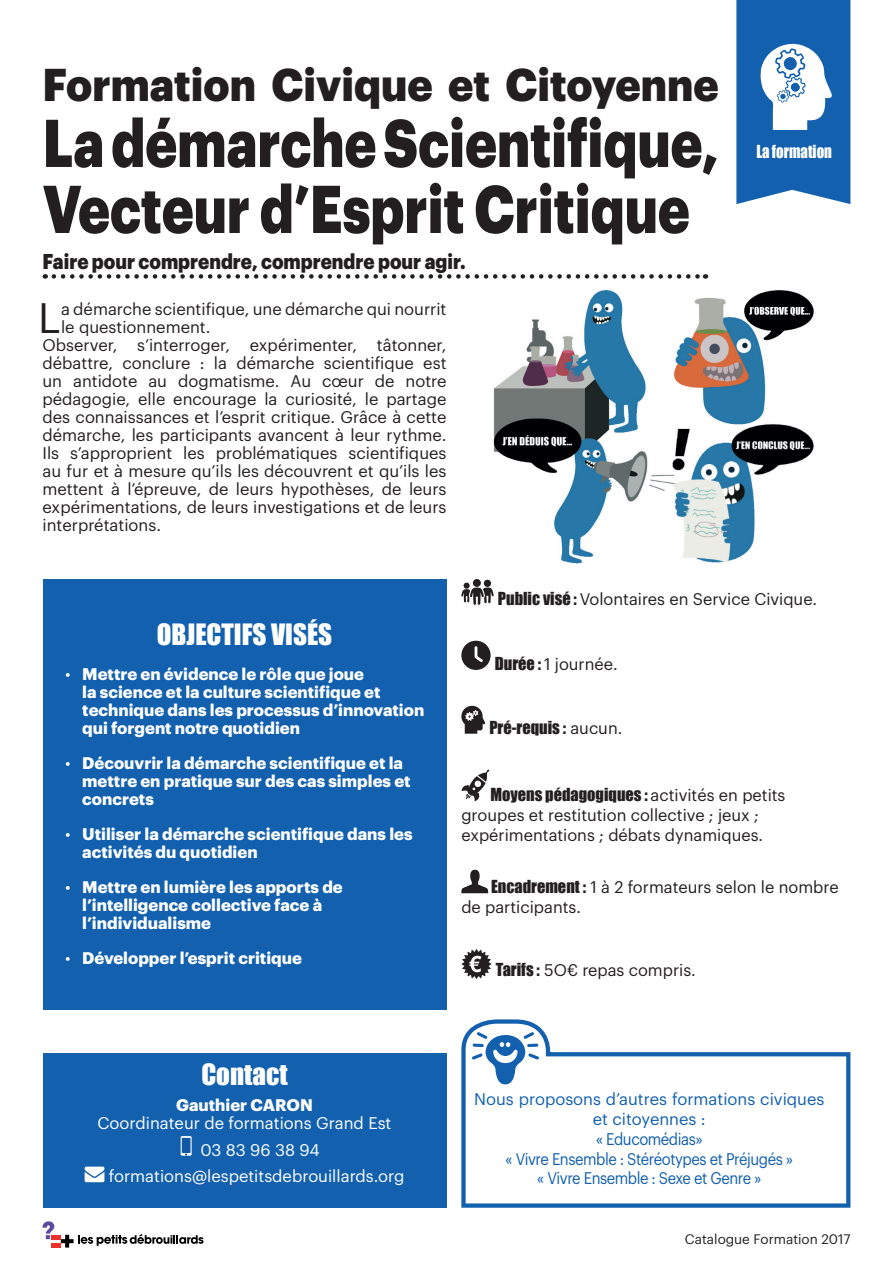
<style>
.page{position:relative;width:893px;height:1263px;background:#fff}
.page>*{position:absolute;margin:0;border:0;box-sizing:border-box;transform-origin:0 0}
.t1{font:900 66px/66px "Graphik";color:#231f20;scale:.8 1}
.t2{font:900 45px "Graphik";color:#231f20;scale:.93 1}
.t3{font:41.7px "Graphik";color:#231f20}
.t4{font:27px "Impact";color:#fff}
.t5{font:900 21px "Graphik";color:#231f20;scale:.88 1}
.t6{font:16.5px/19.8px "Graphik";color:#231f20}
.t7{font:700 16.5px/18px "Graphik";color:#fff}
.t8{font:16.5px/19.8px "Graphik";letter-spacing:-.03em;color:#1260ae;text-align:center}
.t9{font:16.5px "Graphik";color:#fff}
.t10{font:16.5px "Impact";color:#231f20}
.t11{font:16.5px "Impact";color:#fff;scale:.9 1}
.t12{font:13.5px "Graphik";color:#231f20}
.s1{font-weight:400}
.s2{font-family:"Impact"}
.s3{font-family:"Graphik"}
</style>
<div class="page">
<svg style="left:61px;top:1234px;width:143px;height:13px"></svg>
<svg style="left:43px;top:1221px;width:11px;height:18px"></svg>
<hr style="left:51px;top:1235px;width:10px;height:4px;background:#ee312b">
<hr style="left:51px;top:1243px;width:10px;height:4px;background:#ee312b">
<svg style="left:54px;top:274px;width:652px;height:5px"></svg>
<img style="left:493px;top:290px;width:321px;height:274px">
<div style="left:473px;top:579px;width:8px;height:8px;background:#231f20;border-radius:50%"></div>
<div style="left:484px;top:580px;width:7px;height:7px;background:#231f20;border-radius:50%"></div>
<svg style="left:461px;top:583px;width:33px;height:22px"></svg>
<svg style="left:461px;top:641px;width:30px;height:29px"></svg>
<svg style="left:461px;top:705px;width:24px;height:29px"></svg>
<svg style="left:461px;top:769px;width:28px;height:32px"></svg>
<svg style="left:461px;top:870px;width:27px;height:23px"></svg>
<svg style="left:461px;top:949px;width:31px;height:30px"></svg>
<div style="left:43px;top:579px;width:403px;height:430px;background:#1260ae"></div>
<svg style="left:736px;top:0;width:114px;height:204px"></svg>
<div style="left:43px;top:1053px;width:403px;height:155px;background:#1260ae"></div>
<svg style="left:181px;top:1136px;width:11px;height:20px"></svg>
<div style="left:182px;top:1138px;width:8px;height:15px;background:#1157a6"></div>
<svg style="left:85px;top:1166px;width:19px;height:16px"></svg>
<svg style="left:461px;top:1019px;width:390px;height:189px"></svg>
<svg style="left:472px;top:1032px;width:67px;height:52px"></svg>
<h2 class="t2" style="left:43px;top:50px;width:728px">Formation Civique et Citoyenne</h2>
<h1 class="t1" style="left:43px;top:104px;width:846px">La démarche Scientifique,<br>Vecteur d’Esprit Critique</h1>
<p class="t5" style="left:43px;top:245px;width:482px">Faire pour comprendre, comprendre pour agir.</p>
<h3 class="t3" style="left:39px;top:287px;width:24px">L</h3>
<p class="t6" style="left:61px;top:298px;width:387px">a démarche scientifique, une démarche qui nourrit</p>
<p class="t6" style="left:61px;top:316px;width:151px">le questionnement.</p>
<p class="t6" style="left:43px;top:334px;width:405px">Observer, s’interroger, expérimenter, tâtonner,</p>
<p class="t6" style="left:43px;top:352px;width:405px">débattre, conclure : la démarche scientifique est</p>
<p class="t6" style="left:43px;top:370px;width:405px">un antidote au dogmatisme. Au cœur de notre</p>
<p class="t6" style="left:43px;top:388px;width:405px">pédagogie, elle encourage la curiosité, le partage</p>
<p class="t6" style="left:43px;top:406px;width:405px">des connaissances et l’esprit critique. Grâce à cette</p>
<p class="t6" style="left:43px;top:424px;width:405px">démarche, les participants avancent à leur rythme.</p>
<p class="t6" style="left:43px;top:442px;width:405px">Ils s’approprient les problématiques scientifiques</p>
<p class="t6" style="left:43px;top:460px;width:405px">au fur et à mesure qu’ils les découvrent et qu’ils les</p>
<p class="t6" style="left:43px;top:478px;width:405px">mettent à l’épreuve, de leurs hypothèses, de leurs</p>
<p class="t6" style="left:43px;top:496px;width:405px">expérimentations, de leurs investigations et de leurs</p>
<p class="t6" style="left:43px;top:514px;width:120px">interprétations.</p>
<p class="t11" style="left:757px;top:141px;width:85px">La formation</p>
<h3 class="t4" style="left:157px;top:618px;width:177px">OBJECTIFS VISÉS</h3>
<p class="t7" style="left:82px;top:664px;width:344px;text-indent:-17px"><span class="s1">•</span> Mettre en évidence le rôle que joue<br>la science et la culture scientifique et technique dans les processus d’innovation qui forgent notre quotidien</p>
<p class="t7" style="left:82px;top:753px;width:330px;text-indent:-17px"><span class="s1">•</span> Découvrir la démarche scientifique et la mettre en pratique sur des cas simples et concrets</p>
<p class="t7" style="left:82px;top:824px;width:332px;text-indent:-17px"><span class="s1">•</span> Utiliser la démarche scientifique dans les activités du quotidien</p>
<p class="t7" style="left:82px;top:877px;width:262px;text-indent:-17px"><span class="s1">•</span> Mettre en lumière les apports de l’intelligence collective face à l’individualisme</p>
<p class="t7" style="left:65px;top:948px;width:238px"><span class="s1">•</span> Développer l’esprit critique</p>
<h3 class="t4" style="left:201px;top:1057px;width:88px">Contact</h3>
<p class="t7" style="left:176px;top:1095px;width:138px">Gauthier CARON</p>
<p class="t9" style="left:98px;top:1111px;width:295px">Coordinateur de formations Grand Est</p>
<p class="t9" style="left:200px;top:1137px;width:121px">03 83 96 38 94</p>
<p class="t9" style="left:109px;top:1164px;width:297px">formations@lespetitsdebrouillards.org</p>
<p class="t6" style="left:498px;top:588px;width:321px"><span class="s2">Public visé :</span> Volontaires en Service Civique.</p>
<p class="t6" style="left:495px;top:653px;width:124px"><span class="s2">Durée :</span> 1 journée.</p>
<p class="t10" style="left:489px;top:717px;width:134px">Pré-requis : <span class="s3">aucun.</span></p>
<p class="t10" style="left:490px;top:785px;width:297px">Moyens pédagogiques : <span class="s3">activités en petits</span></p>
<p class="t6" style="left:461px;top:804px;width:303px">groupes et restitution collective ; jeux ; expérimentations ; débats dynamiques.</p>
<p class="t6" style="left:461px;top:876px;width:379px;text-indent:30px"><span class="s2">Encadrement :</span> 1 à 2 formateurs selon le nombre de participants.</p>
<p class="t6" style="left:496px;top:959px;width:201px"><span class="s2">Tarifs :</span> 5O€ repas compris.</p>
<p class="t8" style="left:474px;top:1088px;width:352px">Nous proposons d’autres formations civiques et citoyennes :<br>« Educomédias»<br>« Vivre Ensemble : Stéréotypes et Préjugés »<br>« Vivre Ensemble : Sexe et Genre »</p>
<p class="t12" style="left:685px;top:1229px;width:167px">Catalogue Formation 2017</p>
</div>
